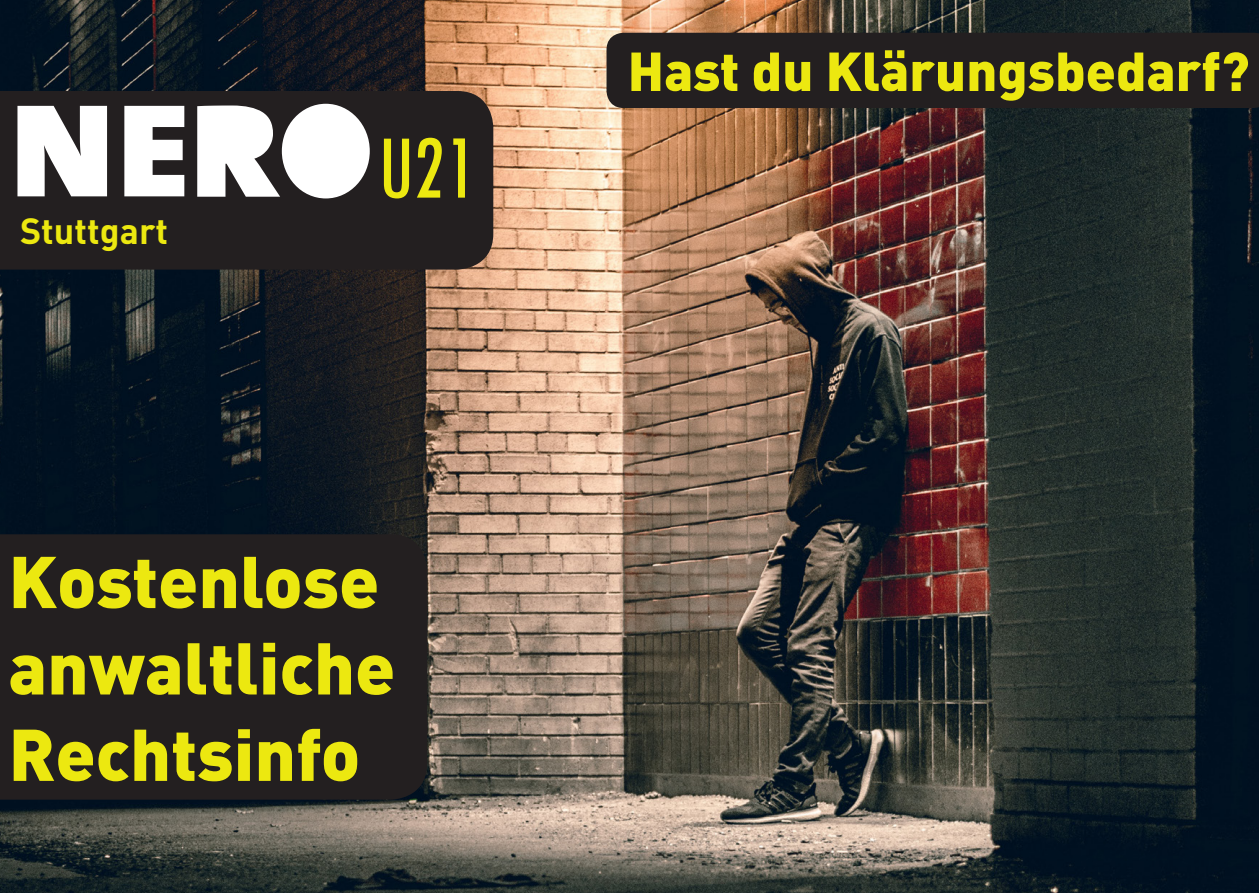
<style>
.page{position:relative;width:1259px;height:893px;background:#fff}
.page>*{position:absolute;margin:0;border:0;box-sizing:border-box;transform-origin:0 0}
.t1{font:900 72px/86.4px "DIN Pro";color:#ece810}
.t2{font:900 54px "DIN Pro";color:#ece810}
.t3{font:700 36px "DIN Pro";color:#ece810}
</style>
<div class="page">
<img style="left:0;top:0;width:1259px;height:893px">
<div style="left:0;top:534px;width:427px;height:266px;background:#231f20"></div>
<div style="left:0;top:91px;width:493px;height:179px;background:#231f20"></div>
<svg style="left:384px;top:139px;width:25px;height:59px"></svg>
<svg style="left:417px;top:138px;width:25px;height:60px"></svg>
<svg style="left:453px;top:138px;width:12px;height:60px"></svg>
<svg style="left:197px;top:106px;width:83px;height:91px"></svg>
<svg style="left:124px;top:106px;width:60px;height:90px"></svg>
<svg style="left:17px;top:106px;width:90px;height:90px"></svg>
<div style="left:282px;top:104px;width:88px;height:94px;background:#fff;border-radius:50%"></div>
<div style="left:606px;top:33px;width:653px;height:75px;background:#231f20"></div>
<p class="t3" style="left:20px;top:207px;width:150px">Stuttgart</p>
<p class="t1" style="left:9px;top:536px;width:388px">Kostenlose anwaltliche<br>Rechtsinfo</p>
<p class="t2" style="left:627px;top:35px;width:623px">Hast du Klärungsbedarf?</p>
</div>
